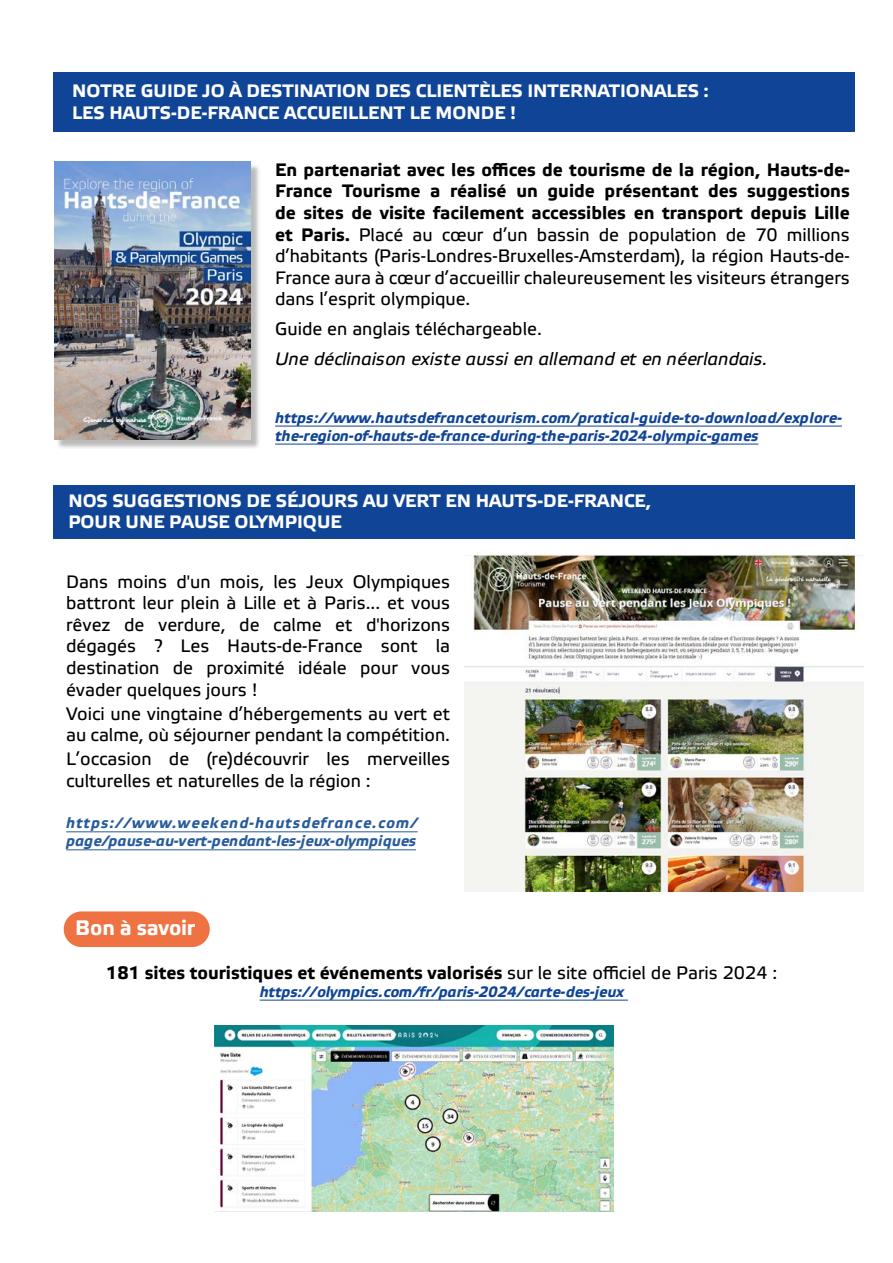
<style>
.page{position:relative;width:893px;height:1263px;background:#fff}
.page>*{position:absolute;margin:0;border:0;box-sizing:border-box;transform-origin:0 0}
.t1{font:700 21px "Etelka Text Pro";letter-spacing:-.01em;color:#fff}
.t2{font:18px/21.6px "Etelka Text Pro";color:#000;text-align:justify}
.t3{font:700 18px/21.6px "Etelka Text Pro";color:#fff}
.t4{font:700 18px "Etelka Text Pro";color:#000}
.t5{font:italic 18px "Etelka Text Pro";color:#000}
.t6{font:italic 700 15px/18px "Etelka Text Pro";color:#0f4496}
.t7{font:italic 700 15px/18px "Etelka Text Pro";color:#275b9b}
.s1{font-weight:700}
.s2{font-weight:400}
</style>
<div class="page">
<div style="left:53px;top:72px;width:802px;height:60px;background:#0f4496"></div>
<div style="left:56px;top:163px;width:205px;height:286px;background:#000;opacity:.27"></div>
<img style="left:54px;top:161px;width:197px;height:278px">
<hr style="left:275px;top:426px;width:567px;height:1px;background:#0f4496">
<hr style="left:275px;top:444px;width:483px;height:1px;background:#0f4496">
<hr style="left:66px;top:831px;width:352px;height:1px;background:#275b9b">
<hr style="left:66px;top:849px;width:350px;height:1px;background:#275b9b">
<div style="left:53px;top:486px;width:802px;height:53px;background:#0f4496"></div>
<hr style="left:260px;top:1000px;width:368px;height:1px;background:#0f4496">
<img style="left:464px;top:554px;width:399px;height:338px">
<div style="left:64px;top:911px;width:146px;height:36px;background:#ee7242;border-radius:18px"></div>
<img style="left:214px;top:1026px;width:399px;height:185px">
<p class="t3" style="left:72px;top:81px;width:638px">NOTRE GUIDE JO À DESTINATION DES CLIENTÈLES INTERNATIONALES :<br>LES HAUTS-DE-FRANCE ACCUEILLENT LE MONDE !</p>
<p class="t2" style="left:275px;top:160px;width:576px"><span class="s1">En partenariat avec les offices de tourisme de la région, Hauts-de-France Tourisme a réalisé un guide présentant des suggestions de sites de visite facilement accessibles en transport depuis Lille et Paris.</span> Placé au cœur d’un bassin de population de 70 millions d’habitants (Paris-Londres-Bruxelles-Amsterdam), la région Hauts-de-France aura à cœur d’accueillir chaleureusement les visiteurs étrangers dans l’esprit olympique.</p>
<p class="t2" style="left:275px;top:320px;width:268px">Guide en anglais téléchargeable.</p>
<p class="t5" style="left:275px;top:349px;width:494px">Une déclinaison existe aussi en allemand et en néerlandais.</p>
<p class="t6" style="left:275px;top:409px;width:568px">https://www.hautsdefrancetourism.com/pratical-guide-to-download/explore&shy;the-region-of-hauts-de-france-during-the-paris-2024-olympic-games</p>
<p class="t3" style="left:68px;top:490px;width:584px">NOS SUGGESTIONS DE SÉJOURS AU VERT EN HAUTS-DE-FRANCE,<br>POUR UNE PAUSE OLYMPIQUE</p>
<p class="t2" style="left:66px;top:572px;width:386px">Dans moins d'un mois, les Jeux Olympiques battront leur plein à Lille et à Paris... et vous rêvez de verdure, de calme et d'horizons dégagés ? Les Hauts-de-France sont la destination de proximité idéale pour vous évader quelques jours !</p>
<p class="t2" style="left:66px;top:704px;width:385px">Voici une vingtaine d’hébergements au vert et au calme, où séjourner pendant la compétition.</p>
<p class="t2" style="left:66px;top:749px;width:385px">L’occasion de (re)découvrir les merveilles culturelles et naturelles de la région :</p>
<p class="t7" style="left:66px;top:815px;width:353px">https://www.weekend-hautsdefrance.com/ page/pause-au-vert-pendant-les-jeux-olympiques</p>
<p class="t1" style="left:75px;top:916px;width:122px">Bon à savoir</p>
<p class="t4" style="left:106px;top:962px;width:673px">181 sites touristiques et événements valorisés <span class="s2">sur le site officiel de Paris 2024 :</span></p>
<p class="t6" style="left:260px;top:983px;width:366px">https://olympics.com/fr/paris-2024/carte-des-jeux</p>
</div>
